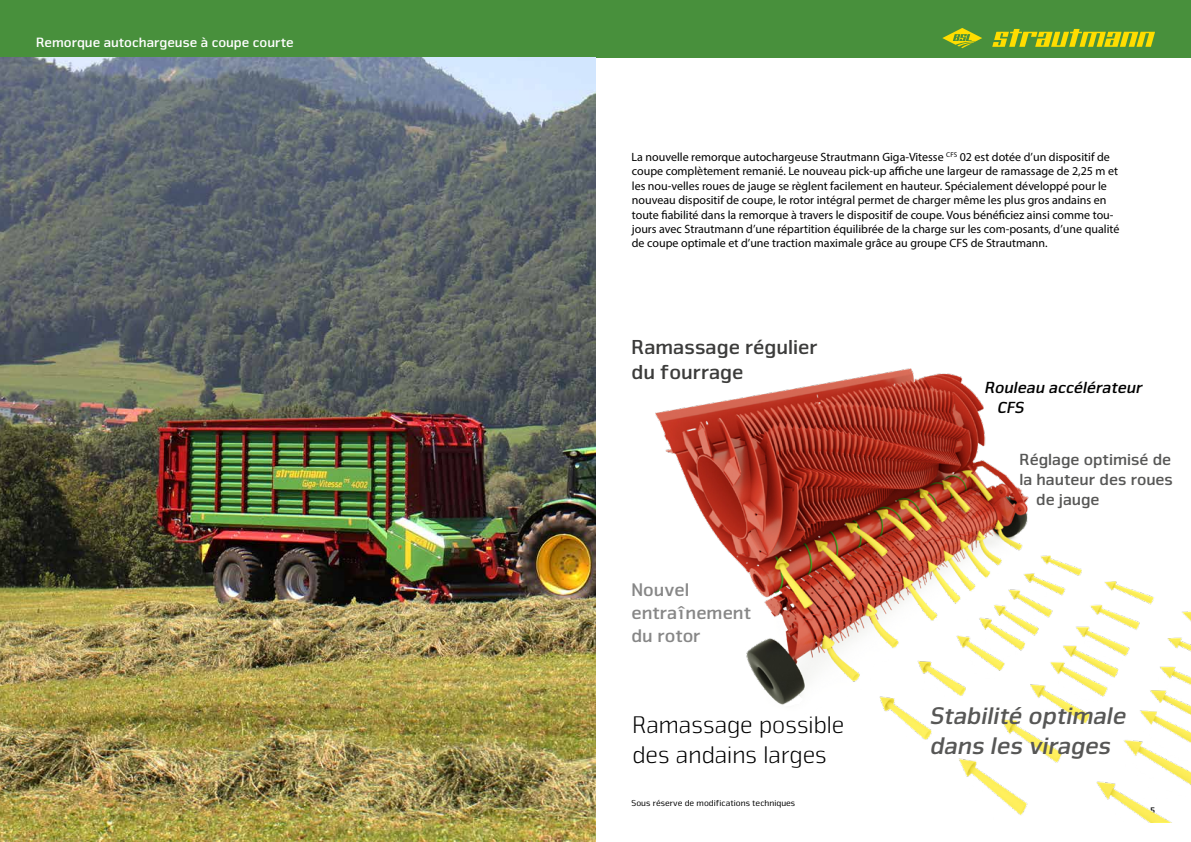
<style>
.page{position:relative;width:1191px;height:842px;background:#fff}
.page>*{position:absolute;margin:0;border:0;box-sizing:border-box;transform-origin:0 0}
.t1{font:300 25px/30px "Nuri Pro";color:#000}
.t2{font:italic 700 25px/30px "Nuri Pro";color:#575756}
.t3{font:700 21px/25.2px "Nuri Pro";color:#3c3c3b}
.t4{font:700 19px/22.8px "Nuri Pro";color:#878787}
.t5{font:700 16.7px "Nuri Pro";color:#575756}
.t6{font:italic 700 16.7px/20.1px "Nuri Pro";color:#000}
.t7{font:700 14px "Nuri Pro";color:#fff}
.t8{font:12px/14.4px "Myriad Pro";color:#000}
.t9{font:9px "Nuri Pro";color:#000}
.t10{font:700 9px "Nuri Pro";color:#000}
</style>
<div class="page">
<div style="left:0;top:0;width:1191px;height:57px;background:#48903c"></div>
<svg style="left:992px;top:29px;width:163px;height:18px"></svg>
<svg style="left:942px;top:28px;width:40px;height:20px"></svg>
<img style="left:595px;top:312px;width:596px;height:510px">
<img style="left:0;top:57px;width:595px;height:785px">
<p class="t7" style="left:36px;top:34px;width:259px">Remorque autochargeuse à coupe courte</p>
<p class="t8" style="left:631px;top:150px;width:489px">La nouvelle remorque autochargeuse Strautmann Giga-Vitesse <sup>CFS</sup> 02 est dotée d’un dispositif de coupe complètement remanié. Le nouveau pick-up affiche une largeur de ramassage de 2,25 m et les nou-velles roues de jauge se règlent facilement en hauteur. Spécialement développé pour le nouveau dispositif de coupe, le rotor intégral permet de charger même les plus gros andains en toute fiabilité dans la remorque à travers le dispositif de coupe. Vous bénéficiez ainsi comme tou&shy;jours avec Strautmann d’une répartition équilibrée de la charge sur les com-posants, d’une qualité de coupe optimale et d’une traction maximale grâce au groupe CFS de Strautmann.</p>
<h2 class="t3" style="left:631px;top:334px;width:188px">Ramassage régulier du fourrage</h2>
<h3 class="t4" style="left:631px;top:579px;width:121px">Nouvel entraînement du rotor</h3>
<h3 class="t6" style="left:997px;top:377px;width:146px;text-indent:-13px">Rouleau accélérateur<br>CFS</h3>
<h3 class="t5" style="left:1019px;top:450px;width:153px">Réglage optimisé de</h3>
<h3 class="t5" style="left:1019px;top:470px;width:155px">la hauteur des roues</h3>
<h3 class="t5" style="left:1036px;top:490px;width:65px">de jauge</h3>
<h1 class="t1" style="left:632px;top:710px;width:214px">Ramassage possible des andains larges</h1>
<h1 class="t2" style="left:930px;top:701px;width:197px">Stabilité optimale dans les virages</h1>
<p class="t9" style="left:631px;top:798px;width:165px">Sous réserve de modifications techniques</p>
<p class="t10" style="left:1150px;top:805px;width:6px">5</p>
</div>
